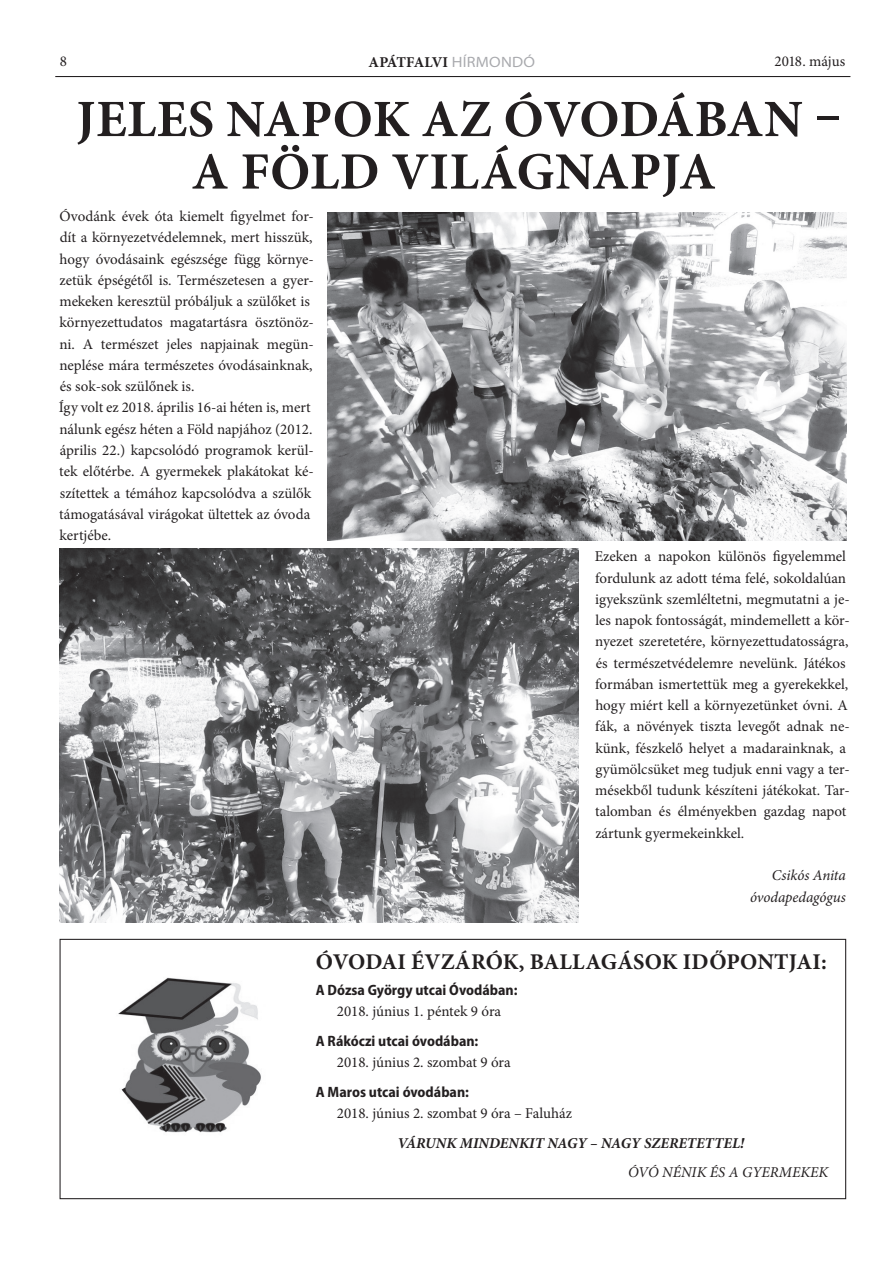
<style>
.page{position:relative;width:893px;height:1263px;background:#fff}
.page>*{position:absolute;margin:0;border:0;box-sizing:border-box;transform-origin:0 0}
.cím{font:700 52.5px/52.5px "Minion Pro";letter-spacing:.01em;color:#231f20;text-align:center}
.cím-2{font:700 22.5px "Minion Pro";letter-spacing:.01em;color:#231f20}
.t1{font:15px/21.3px "Minion Pro";color:#231f20}
.t2{font:700 semi-condensed 15px "Myriad Pro";color:#231f20}
.aláírás{font:italic 15px/21.3px "Minion Pro";letter-spacing:-.005em;color:#231f20;text-align:right}
.t3{font:italic 700 15px "Minion Pro";color:#231f20}
.t4{font:700 15px "Minion Pro";letter-spacing:-.025em;color:#231f20}
.s1{font-family:"Myriad Pro";font-weight:400;font-stretch:semi-expanded;color:#a8a9ad}
</style>
<div class="page">
<hr style="left:55px;top:76px;width:795px;height:1px;background:#231f20">
<img style="left:327px;top:213px;width:519px;height:327px">
<img style="left:60px;top:549px;width:518px;height:374px">
<div style="left:60px;top:939px;width:786px;height:260px;border:1px solid #231f20"></div>
<img style="left:118px;top:977px;width:143px;height:156px">
<p class="t1" style="left:60px;top:51px;width:9px">8</p>
<p class="t4" style="left:369px;top:51px;width:168px">APÁTFALVI <span class="s1">HÍRMONDÓ</span></p>
<p class="t1" style="left:774px;top:51px;width:72px">2018. május</p>
<p class="cím" style="left:76px;top:92px;width:767px">JELES NAPOK AZ ÓVODÁBAN –<br>A FÖLD VILÁGNAPJA</p>
<p class="t1" style="left:59px;top:206px;width:256px">Óvodánk évek óta kiemelt figyelmet for&shy;dít a környezetvédelemnek, mert hisszük, hogy óvodásaink egészsége függ környe&shy;zetük épségétől is. Természetesen a gyer&shy;mekeken keresztül próbáljuk a szülőket is környezettudatos magatartásra ösztönöz&shy;ni. A természet jeles napjainak megün&shy;neplése mára természetes óvodásainknak, és sok-sok szülőnek is.</p>
<p class="t1" style="left:59px;top:397px;width:256px">Így volt ez 2018. április 16-ai héten is, mert nálunk egész héten a Föld napjához (2012. április 22.) kapcsolódó programok kerül&shy;tek előtérbe. A gyermekek plakátokat ké&shy;szítettek a témához kapcsolódva a szülők támogatásával virágokat ültettek az óvoda kertjébe.</p>
<p class="t1" style="left:595px;top:546px;width:257px">Ezeken a napokon különös figyelemmel fordulunk az adott téma felé, sokoldalúan igyekszünk szemléltetni, megmutatni a je&shy;les napok fontosságát, mindemellett a kör&shy;nyezet szeretetére, környezettudatosságra, és természetvédelemre nevelünk. Játékos formában ismertettük meg a gyerekekkel, hogy miért kell a környezetünket óvni. A fák, a növények tiszta levegőt adnak ne&shy;künk, fészkelő helyet a madarainknak, a gyümölcsüket meg tudjuk enni vagy a ter&shy;mésekből tudunk készíteni játékokat. Tar&shy;talomban és élményekben gazdag napot zártunk gyermekeinkkel.</p>
<p class="aláírás" style="left:750px;top:865px;width:97px">Csikós Anita óvodapedagógus</p>
<p class="cím-2" style="left:316px;top:946px;width:513px">ÓVODAI ÉVZÁRÓK, BALLAGÁSOK IDŐPONTJAI:</p>
<p class="t2" style="left:316px;top:980px;width:203px">A Dózsa György utcai Óvodában:</p>
<p class="t1" style="left:337px;top:1000px;width:166px">2018. június 1. péntek 9 óra</p>
<p class="t2" style="left:316px;top:1031px;width:164px">A Rákóczi utcai óvodában:</p>
<p class="t1" style="left:337px;top:1051px;width:175px">2018. június 2. szombat 9 óra</p>
<p class="t2" style="left:316px;top:1082px;width:155px">A Maros utcai óvodában:</p>
<p class="t1" style="left:337px;top:1102px;width:237px">2018. június 2. szombat 9 óra – Faluház</p>
<p class="t3" style="left:397px;top:1132px;width:348px">VÁRUNK MINDENKIT NAGY – NAGY SZERETETTEL!</p>
<p class="aláírás" style="left:628px;top:1162px;width:202px">ÓVÓ NÉNIK ÉS A GYERMEKEK</p>
</div>
